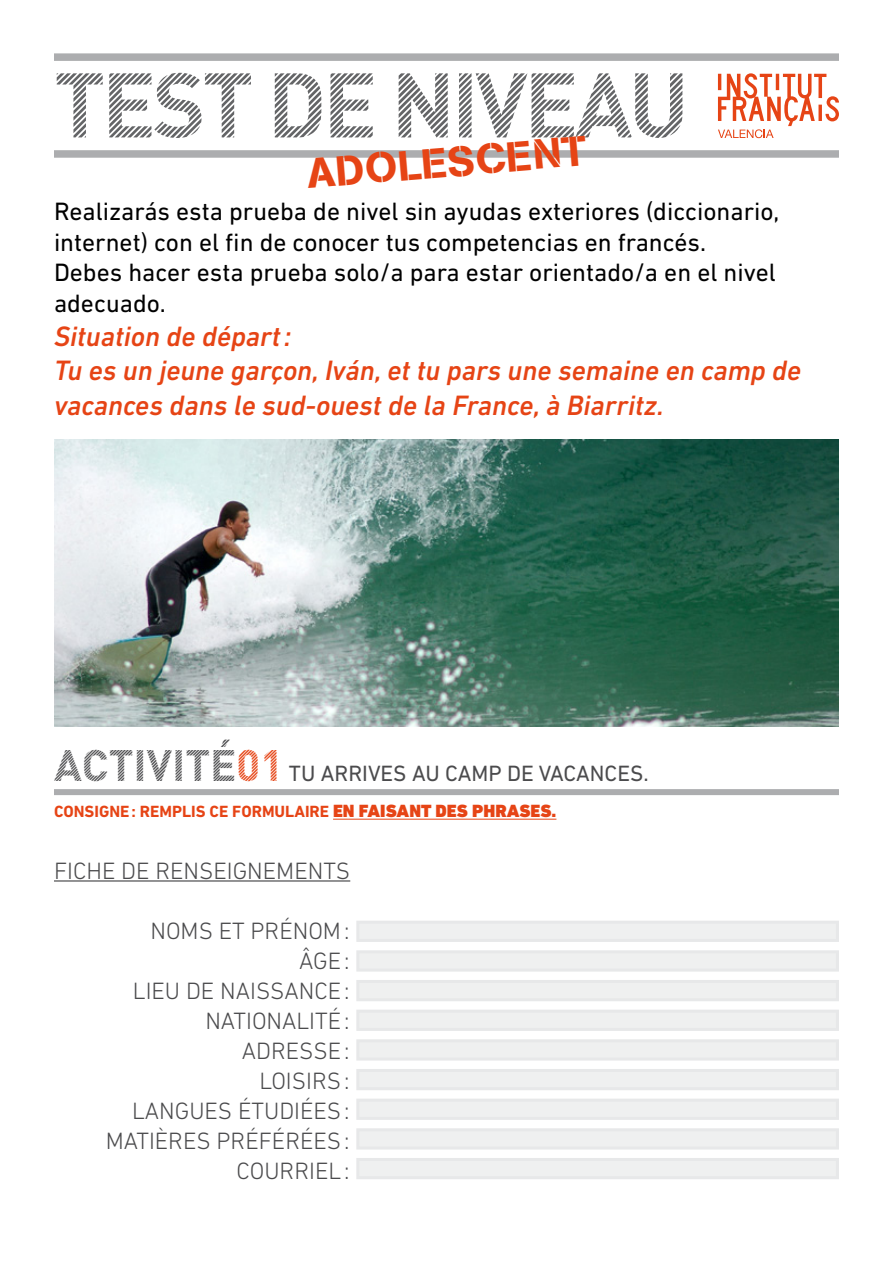
<style>
.page{position:relative;width:893px;height:1263px;background:#fff}
.page>*{position:absolute;margin:0;border:0;box-sizing:border-box;transform-origin:0 0}
.t1{font:90px "DINBOLDTRAM";letter-spacing:-.04em;color:#646567}
.t2{font:43.5px "DINBOLDTRAM";color:#4b4b4d}
.t3{font:41.55px "AG Book Stencil";color:#e64415}
.t4{font:italic 500 28.5px/34.2px "DIN Next LT Pro";color:#e64415}
.t5{font:25.5px/30.6px "DIN Next LT Pro";color:#000}
.t6{font:300 24px/30px "DIN Next LT Pro";color:#4b4b4d;text-align:right}
.t7{font:22.5px "DIN Next LT Pro";color:#4b4b4d}
.t8{font:700 16.5px "DIN Next LT Pro";color:#e64415}
.s1{font-family:"DINBOLDTRAM";font-size:43.5px}
.s2{font-family:"DINBOLDTRAM";font-size:43.5px;color:#e64415}
.s3{font-weight:900;font-size:18px}
</style>
<div class="page">
<div style="left:54px;top:53px;width:785px;height:8px;background:#acadaf"></div>
<div style="left:54px;top:150px;width:785px;height:8px;background:#acadaf"></div>
<div style="left:54px;top:789px;width:785px;height:6px;background:#acadaf"></div>
<hr style="left:333px;top:819px;width:223px;height:1px;background:#e64415">
<hr style="left:54px;top:880px;width:296px;height:1px;background:#4b4b4d">
<svg style="left:718px;top:73px;width:121px;height:65px"></svg>
<img style="left:54px;top:439px;width:785px;height:287px">
<div style="left:356px;top:921px;width:483px;height:21px;background:#eff0f0"></div>
<div style="left:356px;top:950px;width:483px;height:21px;background:#eff0f0"></div>
<div style="left:356px;top:980px;width:483px;height:21px;background:#eff0f0"></div>
<div style="left:356px;top:1010px;width:483px;height:21px;background:#eff0f0"></div>
<div style="left:356px;top:1039px;width:483px;height:21px;background:#eff0f0"></div>
<div style="left:356px;top:1069px;width:483px;height:21px;background:#eff0f0"></div>
<div style="left:356px;top:1098px;width:483px;height:22px;background:#eff0f0"></div>
<div style="left:356px;top:1128px;width:483px;height:21px;background:#eff0f0"></div>
<div style="left:356px;top:1158px;width:483px;height:21px;background:#eff0f0"></div>
<h1 class="t1" style="left:54px;top:46px;width:636px">TEST DE NIVEAU</h1>
<h3 class="t3" style="left:305px;top:149px;width:281px;rotate:-5deg">ADOLESCENT</h3>
<p class="t5" style="left:54px;top:196px;width:727px">Realizarás esta prueba de nivel sin ayudas exteriores (diccionario, internet) con el fin de conocer tus competencias en francés.<br>Debes hacer esta prueba solo/a para estar orientado/a en el nivel adecuado.</p>
<p class="t4" style="left:54px;top:319px;width:749px">Situation de départ:<br>Tu es un jeune garçon, Iván, et tu pars une semaine en camp de vacances dans le sud-ouest de la France, à Biarritz.</p>
<h2 class="t2" style="left:54px;top:736px;width:76px">Activit</h2>
<p class="t7" style="left:210px;top:760px;width:440px"><span class="s1">é</span><span class="s2">01</span> Tu arrives au camp de vacances.</p>
<p class="t8" style="left:54px;top:802px;width:504px">CONSIGNE: REMPLIS CE FORMULAIRE <span class="s3">EN FAISANT DES PHRASES.</span></p>
<p class="t6" style="left:54px;top:855px;width:298px">FICHE DE RENSEIGNEMENTS</p>
<p class="t6" style="left:106px;top:915px;width:245px">OMS ET PRÉNOM:<br>ÂGE:<br>LIEU DE NAISSANCE:<br>NATIONALITÉ:<br>ADRESSE:<br>LOISIRS:<br>LANGUES ÉTUDIÉES:<br>MATIÈRES PRÉFÉRÉES:<br>COURRIEL :</p>
<p class="t6" style="left:54px;top:915px;width:56px">N</p>
</div>
